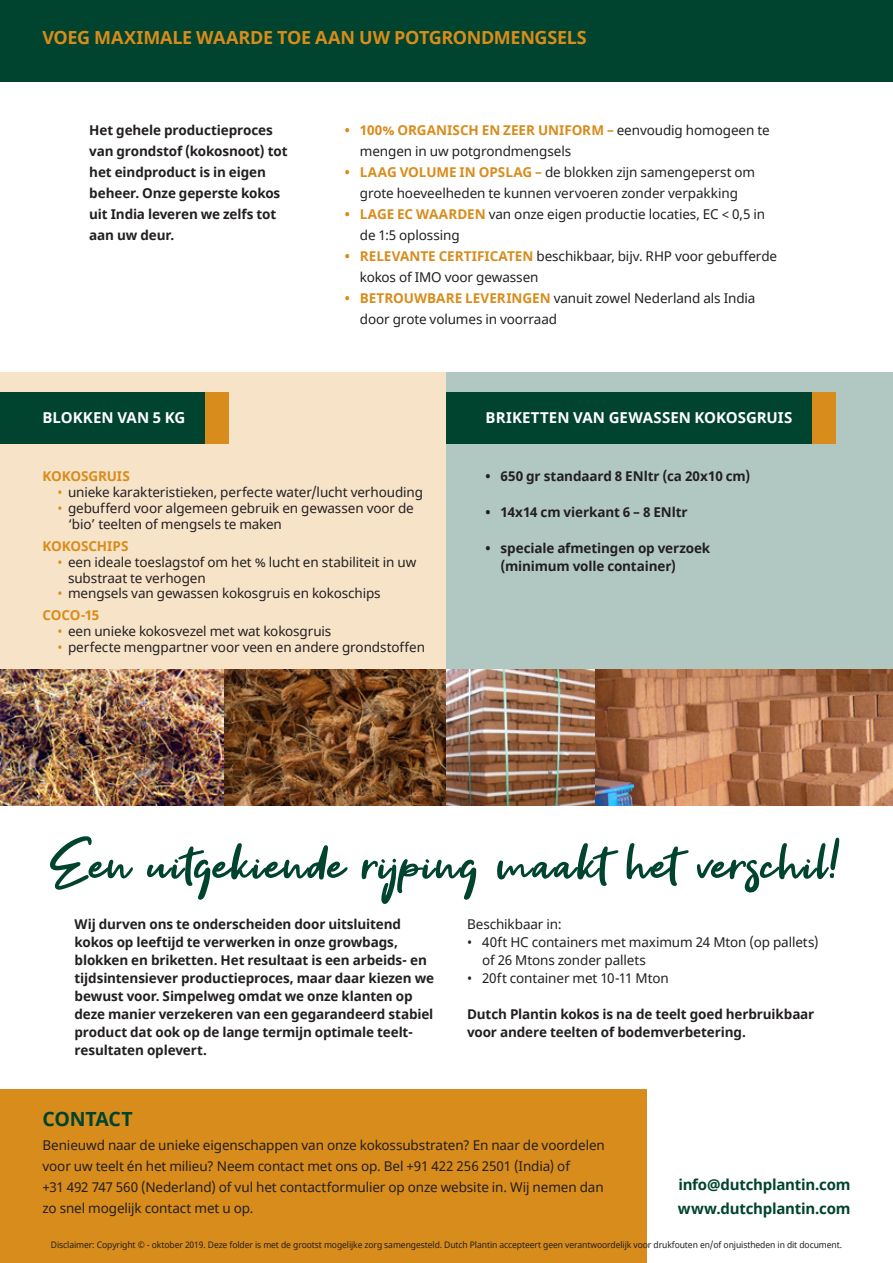
<style>
.page{position:relative;width:893px;height:1263px;background:#fff}
.page>*{position:absolute;margin:0;border:0;box-sizing:border-box;transform-origin:0 0}
.t1{font:70.5px "Get Show";letter-spacing:.025em;color:#00432f}
.t2{font:700 19.5px "Noto Sans";letter-spacing:-.015em;color:#00432f}
.t3{font:700 18px "Noto Sans";letter-spacing:-.015em;color:#d88c1b}
.t4{font:700 15px "Noto Sans";letter-spacing:.005em;color:#fff}
.t5{font:700 15px "Noto Sans";letter-spacing:-.015em;color:#00432f}
.t6{font:13.5px/21px "Noto Sans";letter-spacing:-.005em;color:#231f20}
.t7{font:700 13.5px/18px "Noto Sans";letter-spacing:-.01em;color:#231f20}
.t8{font:700 13.5px "Noto Sans";letter-spacing:-.005em;color:#d88c1b}
.t9{font:9px "Noto Sans";letter-spacing:-.01em;color:#231f20;scale:.95 1}
.s1{font-weight:700;color:#d88c1b}
.s2{color:#d88c1b}
</style>
<div class="page">
<div style="left:0;top:1089px;width:646px;height:174px;background:#d88c1b"></div>
<div style="left:0;top:372px;width:447px;height:298px;background:#f6e3c8"></div>
<div style="left:446px;top:372px;width:447px;height:298px;background:#b1c8c2"></div>
<img style="left:0;top:669px;width:893px;height:137px">
<div style="left:0;top:392px;width:205px;height:52px;background:#00432f"></div>
<div style="left:205px;top:392px;width:24px;height:52px;background:#d88c1b"></div>
<div style="left:446px;top:392px;width:366px;height:52px;background:#00432f"></div>
<div style="left:812px;top:392px;width:24px;height:52px;background:#d88c1b"></div>
<div style="left:0;top:0;width:893px;height:82px;background:#00432f"></div>
<p class="t3" style="left:43px;top:25px;width:546px">VOEG MAXIMALE WAARDE TOE AAN UW POTGRONDMENGSELS</p>
<p class="t7" style="left:89px;top:120px;width:200px;line-height:21px">Het gehele productieproces van grondstof (kokosnoot) tot het eindproduct is in eigen beheer. Onze geperste kokos uit India leveren we zelfs tot aan uw deur.</p>
<p class="t6" style="left:360px;top:120px;width:411px;text-indent:-15px"><span class="s1">• 100% ORGANISCH EN ZEER UNIFORM –</span> eenvoudig homogeen te mengen in uw potgrondmengsels</p>
<p class="t6" style="left:345px;top:162px;width:412px;text-align:center"><span class="s1">• LAAG VOLUME IN OPSLAG –</span> de blokken zijn samengeperst om grote hoeveelheden te kunnen vervoeren zonder verpakking</p>
<p class="t6" style="left:360px;top:204px;width:407px;text-indent:-15px"><span class="s1">• LAGE EC WAARDEN</span> van onze eigen productie locaties, EC &lt; 0,5 in de 1:5 oplossing</p>
<p class="t6" style="left:360px;top:246px;width:419px;text-indent:-15px"><span class="s1">• RELEVANTE CERTIFICATEN</span> beschikbaar, bijv. RHP voor gebufferde kokos of IMO voor gewassen</p>
<p class="t6" style="left:360px;top:288px;width:397px;text-indent:-15px"><span class="s1">• BETROUWBARE LEVERINGEN</span> vanuit zowel Nederland als India door grote volumes in voorraad</p>
<p class="t4" style="left:43px;top:407px;width:144px">BLOKKEN VAN 5 KG</p>
<p class="t4" style="left:486px;top:407px;width:308px">BRIKETTEN VAN GEWASSEN KOKOSGRUIS</p>
<p class="t8" style="left:43px;top:467px;width:89px">KOKOSGRUIS</p>
<p class="t6" style="left:58px;top:482px;width:367px"><span class="s2">•</span> unieke karakteristieken, perfecte water/lucht verhouding</p>
<p class="t6" style="left:68px;top:501px;width:347px;line-height:15.9px;text-indent:-10px"><span class="s2">•</span> gebufferd voor algemeen gebruik en gewassen voor de ‘bio’ teelten of mengsels te maken</p>
<p class="t8" style="left:43px;top:536px;width:87px">KOKOSCHIPS</p>
<p class="t6" style="left:68px;top:554px;width:350px;line-height:15.9px;text-indent:-10px"><span class="s2">•</span> een ideale toeslagstof om het % lucht en stabiliteit in uw substraat te verhogen</p>
<p class="t6" style="left:58px;top:583px;width:325px"><span class="s2">•</span> mengsels van gewassen kokosgruis en kokoschips</p>
<p class="t8" style="left:43px;top:606px;width:58px">COCO-15</p>
<p class="t6" style="left:58px;top:621px;width:275px"><span class="s2">•</span> een unieke kokosvezel met wat kokosgruis</p>
<p class="t6" style="left:58px;top:637px;width:369px"><span class="s2">•</span> perfecte mengpartner voor veen en andere grondstoffen</p>
<p class="t7" style="left:486px;top:468px;width:266px">• 650 gr standaard 8 ENltr (ca 20x10 cm)</p>
<p class="t7" style="left:486px;top:504px;width:203px">• 14x14 cm vierkant 6 – 8 ENltr</p>
<p class="t7" style="left:501px;top:540px;width:211px;text-indent:-15px">• speciale afmetingen op verzoek (minimum volle container)</p>
<p class="t1" style="left:50px;top:824px;width:794px">Een uitgekiende rijping maakt het verschil!</p>
<p class="t7" style="left:75px;top:915px;width:361px">Wij durven ons te onderscheiden door uitsluitend kokos op leeftijd te verwerken in onze growbags, blokken en briketten. Het resultaat is een arbeids- en tijdsintensiever productieproces, maar daar kiezen we bewust voor. Simpelweg omdat we onze klanten op deze manier verzekeren van een gegarandeerd stabiel product dat ook op de lange termijn optimale teelt&shy;resultaten oplevert.</p>
<p class="t6" style="left:467px;top:914px;width:96px">Beschikbaar in:</p>
<p class="t6" style="left:482px;top:933px;width:338px;line-height:18px;text-indent:-15px">• 40ft HC containers met maximum 24 Mton (op pallets) of 26 Mtons zonder pallets</p>
<p class="t6" style="left:467px;top:968px;width:203px">• 20ft container met 10-11 Mton</p>
<p class="t7" style="left:467px;top:1005px;width:349px">Dutch Plantin kokos is na de teelt goed herbruikbaar voor andere teelten of bodemverbetering.</p>
<p class="t2" style="left:43px;top:1105px;width:92px">CONTACT</p>
<p class="t6" style="left:43px;top:1135px;width:564px">Benieuwd naar de unieke eigenschappen van onze kokossubstraten? En naar de voordelen voor uw teelt én het milieu? Neem contact met ons op. Bel +91 422 256 2501 (India) of<br>+31 492 747 560 (Nederland) of vul het contactformulier op onze website in. Wij nemen dan zo snel mogelijk contact met u op.</p>
<p class="t5" style="left:678px;top:1173px;width:174px">info@dutchplantin.com</p>
<p class="t5" style="left:678px;top:1197px;width:174px">www.dutchplantin.com</p>
<p class="t9" style="left:51px;top:1239px;width:834px">Disclaimer: Copyright © - oktober 2019. Deze folder is met de grootst mogelijke zorg samengesteld. Dutch Plantin accepteert geen verantwoordelijk voor drukfouten en/of onjuistheden in dit document.</p>
</div>
